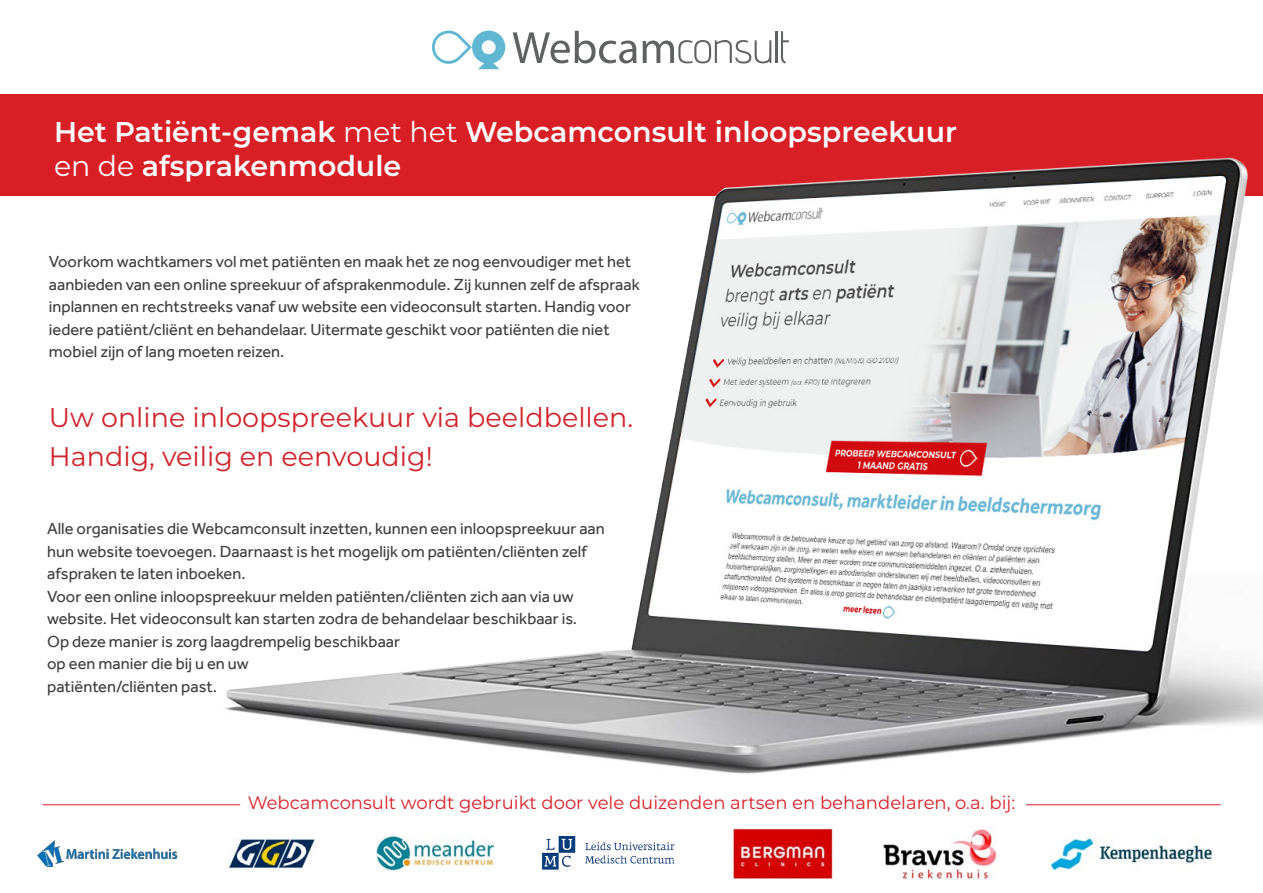
<style>
.page{position:relative;width:1263px;height:893px;background:#fff}
.page>*{position:absolute;margin:0;border:0;box-sizing:border-box;transform-origin:0 0}
.t1{font:600 28.5px/34.2px "Montserrat";color:#fff}
.t2{font:27px/39px "Montserrat";color:#d1232a}
.t3{font:18px "Montserrat";color:#d91f26}
.t4{font:16.5px/22.5px "Effra";color:#3e3e3f}
.s1{font-weight:400}
</style>
<div class="page">
<img style="left:541px;top:836px;width:134px;height:34px">
<img style="left:733px;top:828px;width:100px;height:50px">
<img style="left:883px;top:829px;width:114px;height:51px">
<img style="left:1050px;top:838px;width:163px;height:32px">
<img style="left:228px;top:838px;width:89px;height:31px">
<img style="left:377px;top:836px;width:116px;height:34px">
<img style="left:37px;top:840px;width:141px;height:27px">
<hr style="left:43px;top:804px;width:197px;height:1px;background:#d91f26">
<hr style="left:1026px;top:804px;width:195px;height:1px;background:#d91f26">
<div style="left:0;top:94px;width:1263px;height:102px;background:#d91f26"></div>
<svg style="left:432px;top:31px;width:74px;height:38px"></svg>
<div style="left:482px;top:40px;width:14px;height:14px;background:#fff;border-radius:50%"></div>
<svg style="left:513px;top:31px;width:258px;height:33px"></svg>
<hr style="left:775px;top:31px;width:2px;height:32px;background:#606161">
<svg style="left:781px;top:31px;width:8px;height:33px"></svg>
<img style="left:225px;top:157px;width:1038px;height:617px">
<p class="t1" style="left:54px;top:113px;width:904px">Het Patiënt-gemak <span class="s1">met het</span> Webcamconsult inloopspreekuur <span class="s1">en de</span> afsprakenmodule</p>
<p class="t4" style="left:49px;top:250px;width:584px">Voorkom wachtkamers vol met patiënten en maak het ze nog eenvoudiger met het</p>
<p class="t4" style="left:49px;top:273px;width:592px">aanbieden van een online spreekuur of afsprakenmodule. Zij kunnen zelf de afspraak</p>
<p class="t4" style="left:49px;top:295px;width:584px">inplannen en rechtstreeks vanaf uw website een videoconsult starten. Handig voor</p>
<p class="t4" style="left:49px;top:318px;width:562px">iedere patiënt/cliënt en behandelaar. Uitermate geschikt voor patiënten die niet</p>
<p class="t4" style="left:49px;top:340px;width:237px">mobiel zijn of lang moeten reizen.</p>
<p class="t2" style="left:49px;top:397px;width:586px">Uw online inloopspreekuur via beeldbellen.<br>Handig, veilig en eenvoudig!</p>
<p class="t4" style="left:47px;top:517px;width:559px">Alle organisaties die Webcamconsult inzetten, kunnen een inloopspreekuur aan hun website toevoegen. Daarnaast is het mogelijk om patiënten/cliënten zelf afspraken te laten inboeken.</p>
<p class="t4" style="left:47px;top:585px;width:531px">Voor een online inloopspreekuur melden patiënten/cliënten zich aan via uw website. Het videoconsult kan starten zodra de behandelaar beschikbaar is.<br>Op deze manier is zorg laagdrempelig beschikbaar<br>op een manier die bij u en uw<br>patiënten/cliënten past.</p>
<p class="t3" style="left:248px;top:790px;width:769px">Webcamconsult wordt gebruikt door vele duizenden artsen en behandelaren, o.a. bij:</p>
</div>
